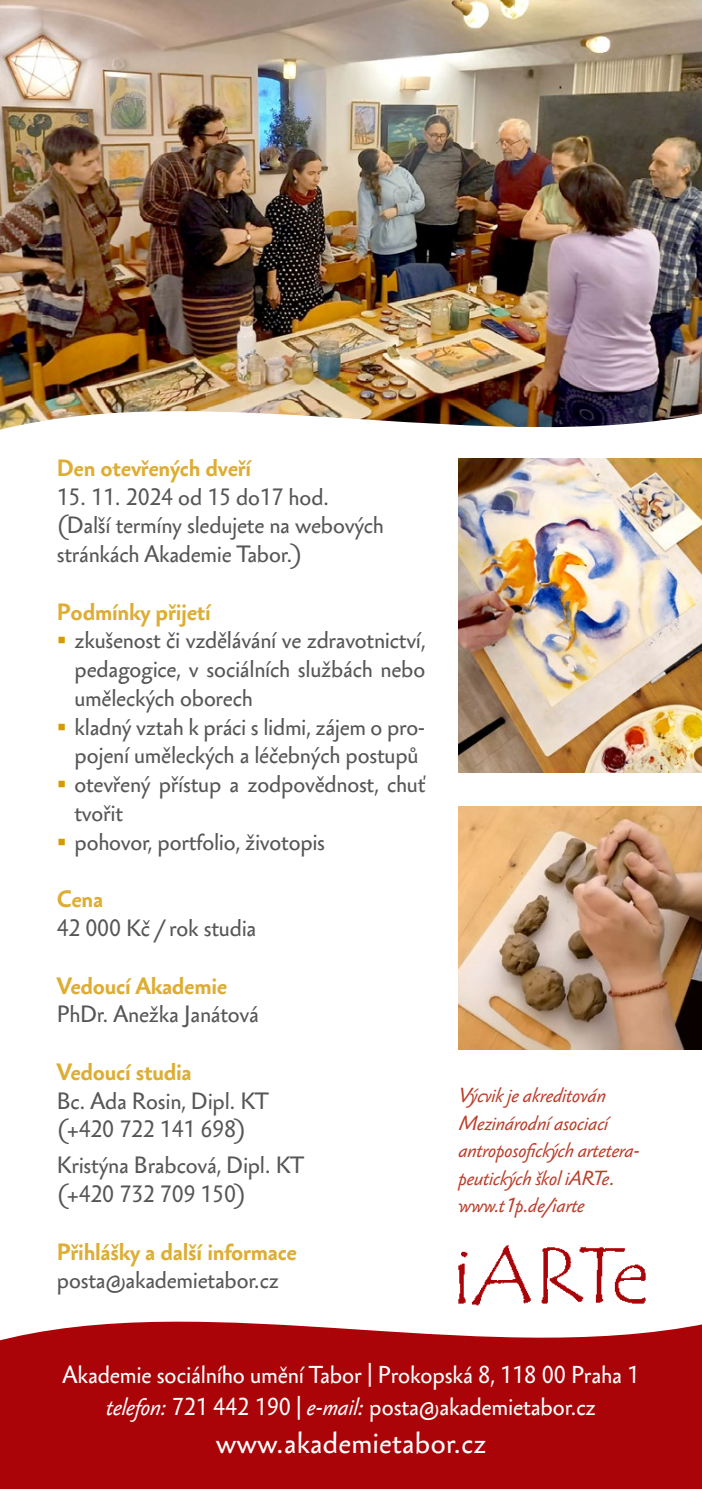
<style>
.page{position:relative;width:702px;height:1489px;background:#fff}
.page>*{position:absolute;margin:0;border:0;box-sizing:border-box;transform-origin:0 0}
.Základní_TEXT_BEZ_OD{font:27.5px "Sebastian Text Pro";letter-spacing:.01em;color:#fff}
.Základní_TEXT_BEZ_OD-2{font:22.5px "Sebastian Text Pro";letter-spacing:-.005em;color:#fff}
.t1{font:21.75px/28.8px "Sebastian Text Pro";letter-spacing:-.01em;color:#555756}
.t2{font:700 21.75px "Sebastian Text Pro";letter-spacing:-.01em;color:#ddad34}
.t3{font:italic 18.75px/27.5px "Sebastian Text Pro";letter-spacing:-.005em;color:#bb3d2a}
.s1{color:#d39b00}
.s2{font-style:italic}
</style>
<div class="page">
<div style="left:0;top:1321px;width:702px;height:167px;background:#ab0408"></div>
<img style="left:0;top:0;width:702px;height:430px">
<img style="left:458px;top:1245px;width:188px;height:61px">
<img style="left:458px;top:459px;width:244px;height:313px">
<img style="left:458px;top:806px;width:244px;height:243px">
<p class="t2" style="left:57px;top:453px;width:196px">Den otevřených dveří</p>
<p class="t1" style="left:57px;top:482px;width:274px">15. 11. 2024 od 15 do17 hod.</p>
<p class="t1" style="left:57px;top:511px;width:329px">(Další termíny sledujete na webových stránkách Akademie Tabor.)</p>
<p class="t2" style="left:57px;top:597px;width:155px">Podmínky přijetí</p>
<p class="t1" style="left:74px;top:626px;width:352px;text-align:justify;text-indent:-18px"><span class="s1">▪</span> zkušenost či vzdělávání ve zdravotnictví, pedagogice, v sociálních službách nebo uměleckých oborech</p>
<p class="t1" style="left:57px;top:712px;width:370px;text-align:center"><span class="s1">▪</span> kladný vztah k práci s lidmi, zájem o pro&shy;pojení uměleckých a léčebných postupů</p>
<p class="t1" style="left:74px;top:770px;width:352px;text-indent:-18px"><span class="s1">▪</span> otevřený přístup a zodpovědnost, chuť tvořit</p>
<p class="t1" style="left:57px;top:827px;width:270px"><span class="s1">▪</span> pohovor, portfolio, životopis</p>
<p class="t2" style="left:57px;top:885px;width:48px">Cena</p>
<p class="t1" style="left:57px;top:914px;width:201px">42 000 Kč / rok studia</p>
<p class="t2" style="left:57px;top:971px;width:172px">Vedoucí Akademie</p>
<p class="t1" style="left:57px;top:1000px;width:204px">PhDr. Anežka Janátová</p>
<p class="t2" style="left:57px;top:1057px;width:136px">Vedoucí studia</p>
<p class="t1" style="left:57px;top:1086px;width:213px">Bc. Ada Rosin, Dipl. KT</p>
<p class="t1" style="left:57px;top:1115px;width:191px">(+420 722 141 698)</p>
<p class="t1" style="left:57px;top:1151px;width:249px">Kristýna Brabcová, Dipl. KT</p>
<p class="t1" style="left:57px;top:1180px;width:191px">(+420 732 709 150)</p>
<p class="t2" style="left:57px;top:1237px;width:241px">Přihlášky a další informace</p>
<p class="t1" style="left:57px;top:1266px;width:224px">posta@akademietabor.cz</p>
<p class="t3" style="left:458px;top:1081px;width:183px">Výcvik je akreditován<br>Mezinárodní asociací antroposofických artetera&shy;peutických škol iARTe.</p>
<p class="t3" style="left:458px;top:1191px;width:128px">www.t1p.de/iarte</p>
<p class="Základní_TEXT_BEZ_OD-2" style="left:63px;top:1359px;width:578px">Akademie sociálního umění Tabor | Prokopská 8, 118 00 Praha 1</p>
<p class="Základní_TEXT_BEZ_OD-2" style="left:106px;top:1392px;width:491px"><span class="s2">telefon:</span> 721 442 190 | <span class="s2">e-mail:</span> posta@akademietabor.cz</p>
<p class="Základní_TEXT_BEZ_OD" style="left:216px;top:1424px;width:272px">www.akademietabor.cz</p>
</div>
